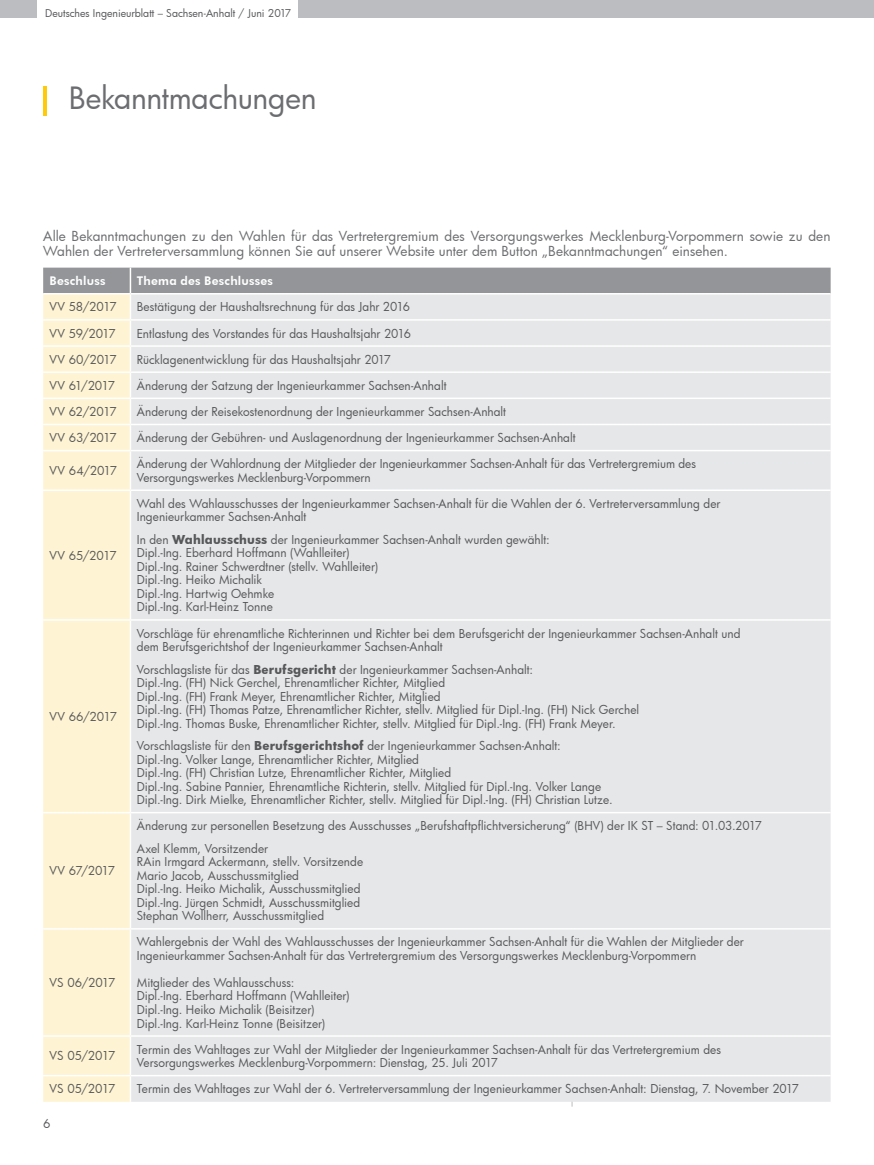
<style>
.page{position:relative;width:874px;height:1165px;background:#fff}
.page>*{position:absolute;margin:0;border:0;box-sizing:border-box;transform-origin:0 0}
.t1{font:30px "Futura Bk";letter-spacing:-.01em;color:#6c6d70}
.t2{font:13.5px/15px "Futura Bk";letter-spacing:.005em;color:#6c6d70}
.t3{font:12px/13.5px "Futura Bk";color:#57585a}
.t4{font:800 12px "Futura BT";letter-spacing:.015em;color:#fff}
.t5{font:10.5px "Futura Bk";color:#57585a}
.s1{font-weight:700}
</style>
<div class="page">
<div style="left:0;top:0;width:37px;height:18px;background:#bcbdc0"></div>
<div style="left:298px;top:0;width:574px;height:18px;background:#bcbdc0"></div>
<hr style="left:571px;top:935px;width:1px;height:171px;background:#bcbdc0">
<hr style="left:43px;top:86px;width:4px;height:29px;background:#feca0a">
<div style="left:43px;top:451px;width:87px;height:650px;background:#fef3d2"></div>
<div style="left:131px;top:451px;width:699px;height:650px;background:#e6e7e9"></div>
<svg style="left:43px;top:268px;width:787px;height:182px;background:#dddedc"></svg>
<hr style="left:43px;top:489px;width:87px;height:2px;background:#fff">
<hr style="left:130px;top:489px;width:700px;height:2px;background:#fff">
<hr style="left:43px;top:619px;width:87px;height:1px;background:#fff">
<hr style="left:130px;top:619px;width:700px;height:1px;background:#fff">
<hr style="left:43px;top:812px;width:87px;height:1px;background:#fff">
<hr style="left:130px;top:812px;width:700px;height:1px;background:#fff">
<hr style="left:43px;top:928px;width:87px;height:1px;background:#fff">
<hr style="left:130px;top:928px;width:700px;height:1px;background:#fff">
<hr style="left:43px;top:1035px;width:87px;height:1px;background:#fff">
<hr style="left:130px;top:1035px;width:700px;height:1px;background:#fff">
<hr style="left:43px;top:1074px;width:87px;height:2px;background:#fff">
<hr style="left:130px;top:1074px;width:700px;height:2px;background:#fff">
<svg style="left:872px;top:0;width:2px;height:18px"></svg>
<p class="t5" style="left:45px;top:6px;width:247px">Deutsches Ingenieurblatt – Sachsen-Anhalt / Juni 2017</p>
<h1 class="t1" style="left:69px;top:77px;width:249px">Bekanntmachungen</h1>
<p class="t2" style="left:43px;top:228px;width:788px">Alle Bekanntmachungen zu den Wahlen für das Vertretergremium des Versorgungswerkes Mecklenburg-Vorpommern sowie zu den<br>Wahlen der Vertreterversammlung können Sie auf unserer Website unter dem Button „Bekanntmachungen“ einsehen.</p>
<p class="t4" style="left:50px;top:274px;width:57px">Beschluss</p>
<p class="t4" style="left:137px;top:274px;width:138px">Thema des Beschlusses</p>
<p class="t3" style="left:50px;top:300px;width:69px">VV 58/2017</p>
<p class="t3" style="left:137px;top:300px;width:274px">Bestätigung der Haushaltsrechnung für das Jahr 2016</p>
<p class="t3" style="left:50px;top:326px;width:68px">VV 59/2017</p>
<p class="t3" style="left:137px;top:326px;width:275px">Entlastung des Vorstandes für das Haushaltsjahr 2016</p>
<p class="t3" style="left:50px;top:352px;width:69px">VV 60/2017</p>
<p class="t3" style="left:137px;top:352px;width:256px">Rücklagenentwicklung für das Haushaltsjahr 2017</p>
<p class="t3" style="left:50px;top:378px;width:67px">VV 61/2017</p>
<p class="t3" style="left:137px;top:378px;width:311px">Änderung der Satzung der Ingenieurkammer Sachsen-Anhalt</p>
<p class="t3" style="left:50px;top:404px;width:69px">VV 62/2017</p>
<p class="t3" style="left:137px;top:404px;width:370px">Änderung der Reisekostenordnung der Ingenieurkammer Sachsen-Anhalt</p>
<p class="t3" style="left:50px;top:430px;width:69px">VV 63/2017</p>
<p class="t3" style="left:137px;top:430px;width:440px">Änderung der Gebühren- und Auslagenordnung der Ingenieurkammer Sachsen-Anhalt</p>
<p class="t3" style="left:50px;top:463px;width:69px">VV 64/2017</p>
<p class="t3" style="left:137px;top:457px;width:560px">Änderung der Wahlordnung der Mitglieder der Ingenieurkammer Sachsen-Anhalt für das Vertretergremium des<br>Versorgungswerkes Mecklenburg-Vorpommern</p>
<p class="t3" style="left:50px;top:548px;width:69px">VV 65/2017</p>
<p class="t3" style="left:50px;top:709px;width:69px">VV 66/2017</p>
<p class="t3" style="left:50px;top:863px;width:67px">VV 67/2017</p>
<p class="t3" style="left:50px;top:975px;width:68px">VS 06/2017</p>
<p class="t3" style="left:137px;top:496px;width:585px">Wahl des Wahlausschusses der Ingenieurkammer Sachsen-Anhalt für die Wahlen der 6. Vertreterversammlung der<br>Ingenieurkammer Sachsen-Anhalt</p>
<p class="t3" style="left:137px;top:532px;width:414px">In den <span class="s1">Wahlausschuss</span> der Ingenieurkammer Sachsen-Anhalt wurden gewählt:<br>Dipl.-Ing. Eberhard Hoffmann (Wahlleiter)<br>Dipl.-Ing. Rainer Schwerdtner (stellv. Wahlleiter)<br>Dipl.-Ing. Heiko Michalik<br>Dipl.-Ing. Hartwig Oehmke<br>Dipl.-Ing. Karl-Heinz Tonne</p>
<p class="t3" style="left:137px;top:626px;width:605px">Vorschläge für ehrenamtliche Richterinnen und Richter bei dem Berufsgericht der Ingenieurkammer Sachsen-Anhalt und dem Berufsgerichtshof der Ingenieurkammer Sachsen-Anhalt</p>
<p class="t3" style="left:137px;top:662px;width:503px">Vorschlagsliste für das <span class="s1">Berufsgericht</span> der Ingenieurkammer Sachsen-Anhalt:<br>Dipl.-Ing. (FH) Nick Gerchel, Ehrenamtlicher Richter, Mitglied<br>Dipl.-Ing. (FH) Frank Meyer, Ehrenamtlicher Richter, Mitglied<br>Dipl.-Ing. (FH) Thomas Patze, Ehrenamtlicher Richter, stellv. Mitglied für Dipl.-Ing. (FH) Nick Gerchel Dipl.-Ing. Thomas Buske, Ehrenamtlicher Richter, stellv. Mitglied für Dipl.-Ing. (FH) Frank Meyer.</p>
<p class="t3" style="left:137px;top:738px;width:477px">Vorschlagsliste für den <span class="s1">Berufsgerichtshof</span> der Ingenieurkammer Sachsen-Anhalt:<br>Dipl.-Ing. Volker Lange, Ehrenamtlicher Richter, Mitglied<br>Dipl.-Ing. (FH) Christian Lutze, Ehrenamtlicher Richter, Mitglied<br>Dipl.-Ing. Sabine Pannier, Ehrenamtliche Richterin, stellv. Mitglied für Dipl.-Ing. Volker Lange Dipl.-Ing. Dirk Mielke, Ehrenamtlicher Richter, stellv. Mitglied für Dipl.-Ing. (FH) Christian Lutze.</p>
<p class="t3" style="left:137px;top:814px;width:626px;line-height:22.5px">Änderung zur personellen Besetzung des Ausschusses „Berufshaftpflichtversicherung“ (BHV) der IK ST – Stand: 01.03.2017<br>Axel Klemm, Vorsitzender</p>
<p class="t3" style="left:137px;top:854px;width:228px">RAin Irmgard Ackermann, stellv. Vorsitzende Mario Jacob, Ausschussmitglied<br>Dipl.-Ing. Heiko Michalik, Ausschussmitglied Dipl.-Ing. Jürgen Schmidt, Ausschussmitglied Stephan Wollherr, Ausschussmitglied</p>
<p class="t3" style="left:137px;top:935px;width:608px">Wahlergebnis der Wahl des Wahlausschusses der Ingenieurkammer Sachsen-Anhalt für die Wahlen der Mitglieder der<br>Ingenieurkammer Sachsen-Anhalt für das Vertretergremium des Versorgungswerkes Mecklenburg-Vorpommern</p>
<p class="t3" style="left:137px;top:975px;width:214px">Mitglieder des Wahlausschuss:<br>Dipl.-Ing. Eberhard Hoffmann (Wahlleiter)<br>Dipl.-Ing. Heiko Michalik (Beisitzer)<br>Dipl.-Ing. Karl-Heinz Tonne (Beisitzer)</p>
<p class="t3" style="left:50px;top:1048px;width:67px">VS 05/2017</p>
<p class="t3" style="left:137px;top:1042px;width:585px">Termin des Wahltages zur Wahl der Mitglieder der Ingenieurkammer Sachsen-Anhalt für das Vertretergremium des<br>Versorgungswerkes Mecklenburg-Vorpommern: Dienstag, 25. Juli 2017</p>
<p class="t3" style="left:50px;top:1081px;width:67px">VS 05/2017</p>
<p class="t3" style="left:137px;top:1081px;width:663px">Termin des Wahltages zur Wahl der 6. Vertreterversammlung der Ingenieurkammer Sachsen-Anhalt: Dienstag, 7. November 2017</p>
<p class="t3" style="left:43px;top:1116px;width:9px">6</p>
</div>
